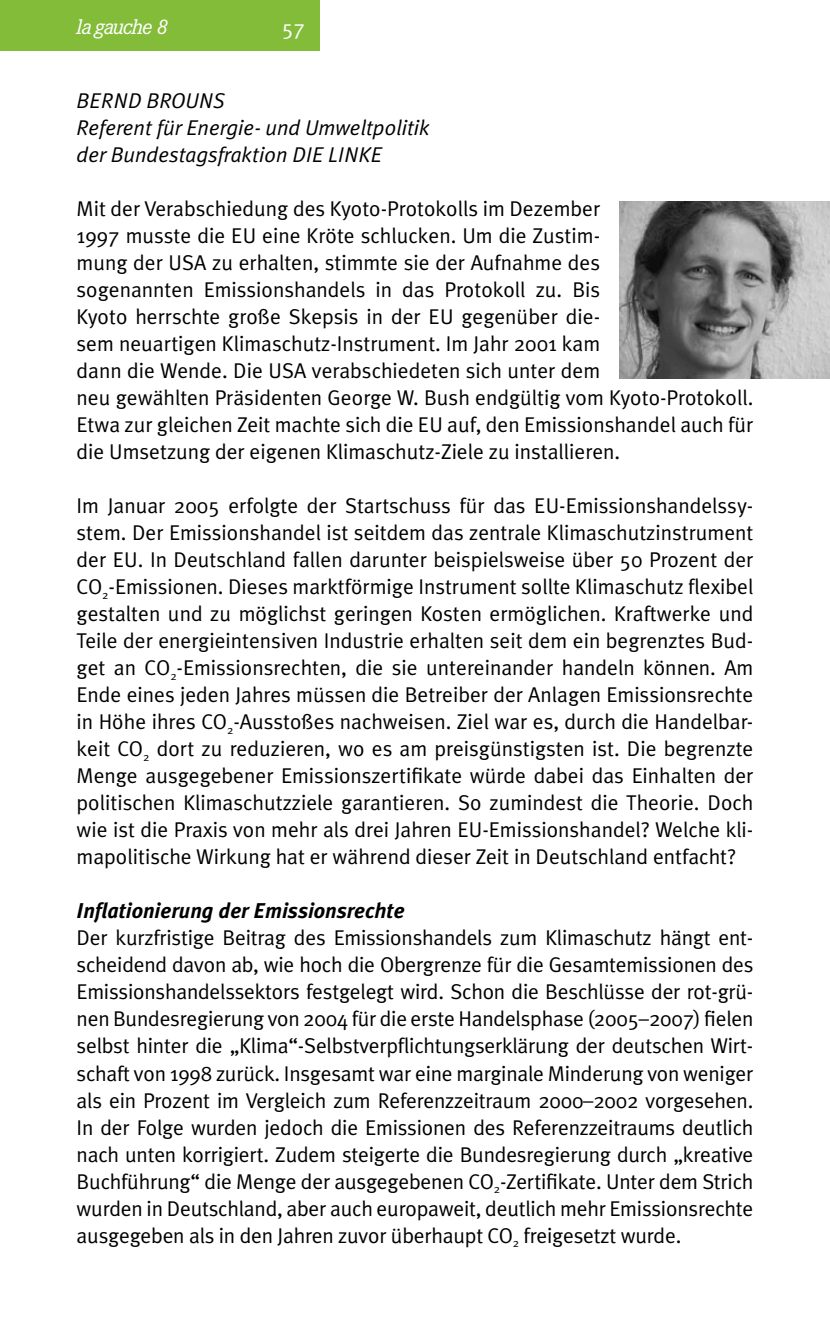
<style>
.page{position:relative;width:830px;height:1340px;background:#fff}
.page>*{position:absolute;margin:0;border:0;box-sizing:border-box;transform-origin:0 0}
.t1{font:italic 22.05px "Corporate E";letter-spacing:-.05em;color:#fff}
.t2{font:21.38px/27px "Meta Plus Normal";color:#000;text-align:justify}
.t3{font:italic 21.38px/27px "Meta Plus Normal";color:#000}
.t4{font:italic 700 21.38px "Meta Plus";color:#000}
.t5{font:21.38px "Meta Plus Normal";color:#fff}
</style>
<div class="page">
<div style="left:0;top:0;width:319px;height:51px;background:#82bc39"></div>
<img style="left:619px;top:201px;width:210px;height:177px">
<p class="t1" style="left:77px;top:15px;width:93px">la gauche 8</p>
<p class="t5" style="left:282px;top:15px;width:24px">57</p>
<p class="t3" style="left:77px;top:87px;width:355px;text-indent:70px">Brouns<br>Referent für Energie- und Umweltpolitik der Bundestagsfraktion DIE LINKE</p>
<p class="t2" style="left:77px;top:195px;width:678px;text-align:left">Mit der Verabschiedung des Kyoto-Protokolls im Dezember<br>1997 musste die EU eine Kröte schlucken. Um die Zustim-<br>mung der USA zu erhalten, stimmte sie der Aufnahme des<br>sogenannten Emissionshandels in das Protokoll zu. Bis<br>Kyoto herrschte große Skepsis in der EU gegenüber die-<br>sem neuartigen Klimaschutz-Instrument. Im Jahr 2001 kam<br>dann die Wende. Die USA verabschiedeten sich unter dem<br>neu gewählten Präsidenten George W. Bush endgültig vom Kyoto-Protokoll.<br>Etwa zur gleichen Zeit machte sich die EU auf, den Emissionshandel auch für die Umsetzung der eigenen Klimaschutz-Ziele zu installieren.</p>
<p class="t2" style="left:77px;top:492px;width:678px">Im Januar 2005 erfolgte der Startschuss für das EU-Emissionshandelssy&shy;stem. Der Emissionshandel ist seitdem das zentrale Klimaschutzinstrument der EU. In Deutschland fallen darunter beispielsweise über 50 Prozent der CO<sub>2</sub>-Emissionen. Dieses marktförmige Instrument sollte Klimaschutz flexibel gestalten und zu möglichst geringen Kosten ermöglichen. Kraftwerke und Teile der energieintensiven Industrie erhalten seit dem ein begrenztes Bud&shy;get an CO<sub>2</sub>-Emissionsrechten, die sie untereinander handeln können. Am Ende eines jeden Jahres müssen die Betreiber der Anlagen Emissionsrechte in Höhe ihres CO<sub>2</sub>-Ausstoßes nachweisen. Ziel war es, durch die Handelbar&shy;keit CO<sub>2</sub> dort zu reduzieren, wo es am preisgünstigsten ist. Die begrenzte Menge ausgegebener Emissionszertifikate würde dabei das Einhalten der politischen Klimaschutzziele garantieren. So zumindest die Theorie. Doch wie ist die Praxis von mehr als drei Jahren EU-Emissionshandel? Welche kli&shy;mapolitische Wirkung hat er während dieser Zeit in Deutschland entfacht?</p>
<p class="t4" style="left:77px;top:898px;width:329px">Inflationierung der Emissionsrechte</p>
<p class="t2" style="left:77px;top:924px;width:678px">Der kurzfristige Beitrag des Emissionshandels zum Klimaschutz hängt ent&shy;scheidend davon ab, wie hoch die Obergrenze für die Gesamtemissionen des Emissionshandelssektors festgelegt wird. Schon die Beschlüsse der rot-grü&shy;nen Bundesregierung von 2004 für die erste Handelsphase (2005–2007) fielen selbst hinter die „Klima“-Selbstverpflichtungserklärung der deutschen Wirt&shy;schaft von 1998 zurück. Insgesamt war eine marginale Minderung von weniger als ein Prozent im Vergleich zum Referenzzeitraum 2000–2002 vorgesehen.<br>In der Folge wurden jedoch die Emissionen des Referenzzeitraums deutlich nach unten korrigiert. Zudem steigerte die Bundesregierung durch „kreative Buchführung“ die Menge der ausgegebenen CO<sub>2</sub>-Zertifikate. Unter dem Strich wurden in Deutschland, aber auch europaweit, deutlich mehr Emissionsrechte ausgegeben als in den Jahren zuvor überhaupt CO<sub>2</sub> freigesetzt wurde.</p>
<p class="t3" style="left:77px;top:87px;width:39px">Bernd</p>
</div>
